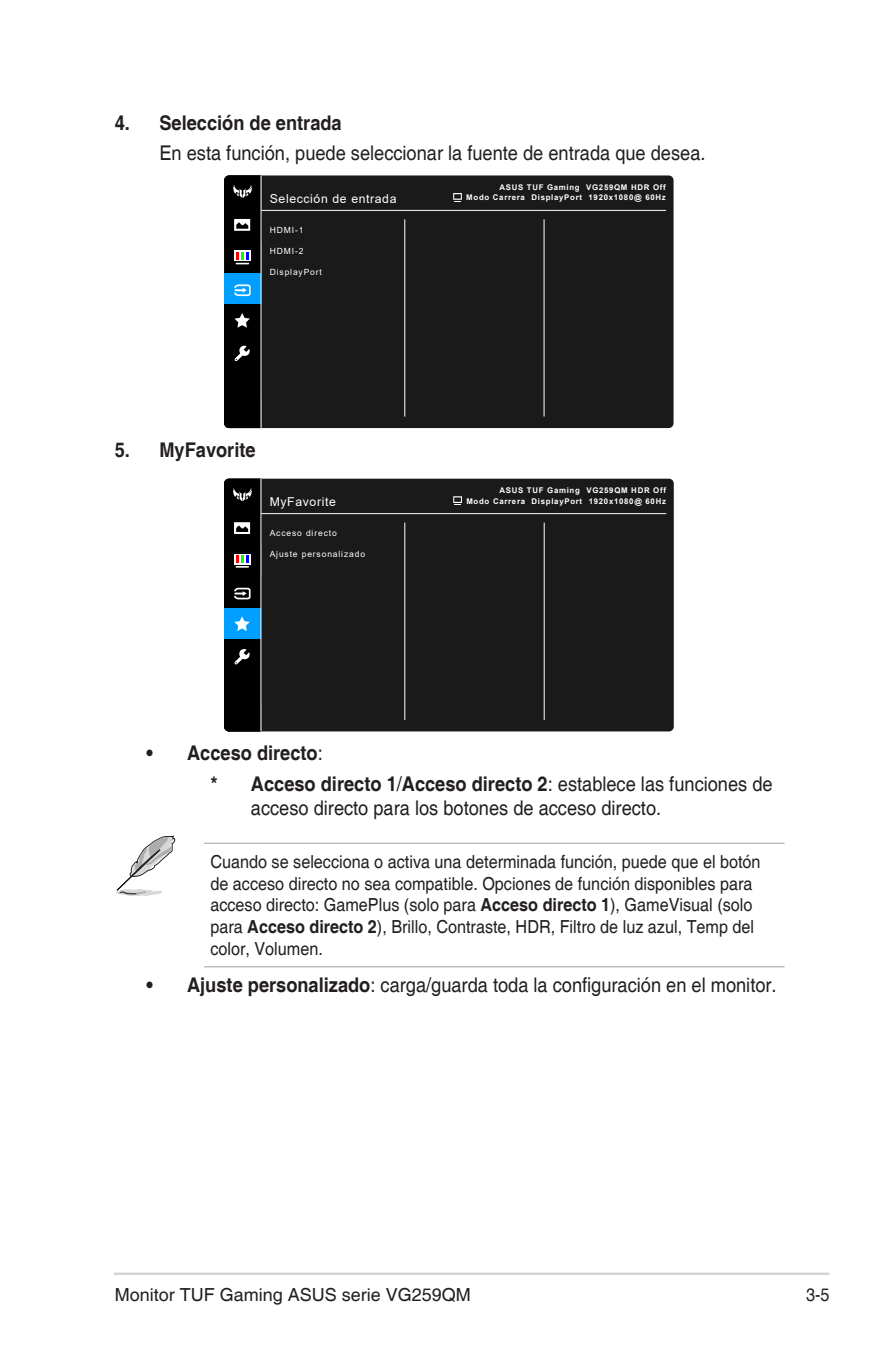
<style>
.page{position:relative;width:893px;height:1346px;background:#fff}
.page>*{position:absolute;margin:0;border:0;box-sizing:border-box;transform-origin:0 0}
.t1{font:20.25px "Helvetica";color:#231f20;scale:.9 1}
.t2{font:700 20.25px/30.6px "Helvetica";color:#231f20;scale:.9 1}
.t3{font:18px/21.6px "Helvetica";color:#231f20;scale:.9 1}
.t4{font:18px "Helvetica";color:#231f20}
.t5{font:12.15px "Arial";letter-spacing:.05em;color:#fff}
.t6{font:8.55px "Arial";letter-spacing:.1em;color:#fff}
.t7{font:700 7.88px/10.1px "Arial";letter-spacing:.09em;color:#fff;text-align:right}
.s1{font-weight:400}
.s2{font-weight:700}
</style>
<div class="page">
<hr style="left:114px;top:1272px;width:715px;height:3px;background:#d1d2d4">
<hr style="left:204px;top:843px;width:580px;height:1px;background:#a8a9ad">
<hr style="left:204px;top:966px;width:580px;height:1px;background:#a8a9ad">
<div style="left:262px;top:175px;width:411px;height:253px;background:#1a1a1a"></div>
<hr style="left:261px;top:210px;width:405px;height:1px;background:#fff">
<hr style="left:404px;top:219px;width:1px;height:197px;background:#fff">
<hr style="left:544px;top:219px;width:1px;height:197px;background:#fff">
<svg style="left:224px;top:175px;width:37px;height:253px;background:#152732"></svg>
<svg style="left:453px;top:193px;width:9px;height:7px"></svg>
<svg style="left:454px;top:194px;width:7px;height:8px"></svg>
<div style="left:262px;top:479px;width:412px;height:252px;background:#1a1a1a"></div>
<hr style="left:261px;top:513px;width:405px;height:1px;background:#fff">
<hr style="left:404px;top:522px;width:1px;height:198px;background:#fff">
<hr style="left:544px;top:522px;width:1px;height:198px;background:#fff">
<svg style="left:224px;top:479px;width:37px;height:252px;background:#162732"></svg>
<svg style="left:453px;top:496px;width:9px;height:9px"></svg>
<svg style="left:116px;top:835px;width:59px;height:61px"></svg>
<p class="t2" style="left:115px;top:108px;width:254px">4. Selección de entrada</p>
<p class="t1" style="left:159px;top:141px;width:608px">En esta función, puede seleccionar la fuente de entrada que desea.</p>
<p class="t7" style="left:466px;top:182px;width:201px">ASUS TUF Gaming VG259QM HDR Off<br>Modo Carrera DisplayPort 1920x1080@ 60Hz</p>
<p class="t6" style="left:270px;top:224px;width:35px">HDMI-1</p>
<p class="t6" style="left:270px;top:245px;width:35px">HDMI-2</p>
<p class="t6" style="left:270px;top:266px;width:54px">DisplayPort</p>
<p class="t5" style="left:270px;top:191px;width:128px">Selección de entrada</p>
<p class="t2" style="left:115px;top:436px;width:158px">5. MyFavorite</p>
<p class="t7" style="left:499px;top:486px;width:168px">ASUS TUF Gaming VG259QM HDR Off</p>
<p class="t5" style="left:270px;top:494px;width:68px">MyFavorite</p>
<p class="t7" style="left:466px;top:496px;width:201px">Modo Carrera DisplayPort 1920x1080@ 60Hz</p>
<p class="t6" style="left:270px;top:527px;width:68px">Acceso directo</p>
<p class="t6" style="left:270px;top:548px;width:97px">Ajuste personalizado</p>
<p class="t2" style="left:210px;top:739px;width:626px;text-indent:-64px">• Acceso directo<span class="s1">:<br></span>* Acceso directo 1<span class="s1">/</span>Acceso directo 2<span class="s1">: establece las funciones de</span></p>
<p class="t1" style="left:251px;top:796px;width:457px">acceso directo para los botones de acceso directo.</p>
<p class="t3" style="left:210px;top:852px;width:613px">Cuando se selecciona o activa una determinada función, puede que el botón de acceso directo no sea compatible. Opciones de función disponibles para acceso directo: GamePlus (solo para <span class="s2">Acceso directo 1</span>), GameVisual (solo para <span class="s2">Acceso directo 2</span>), Brillo, Contraste, HDR, Filtro de luz azul, Temp del color, Volumen.</p>
<p class="t1" style="left:147px;top:973px;width:702px"><span class="s2">• Ajuste personalizado</span>: carga/guarda toda la configuración en el monitor.</p>
<p class="t4" style="left:115px;top:1284px;width:358px">Monitor TUF Gaming ASUS serie VG259QM</p>
<p class="t3" style="left:806px;top:1284px;width:28px">3-5</p>
</div>
